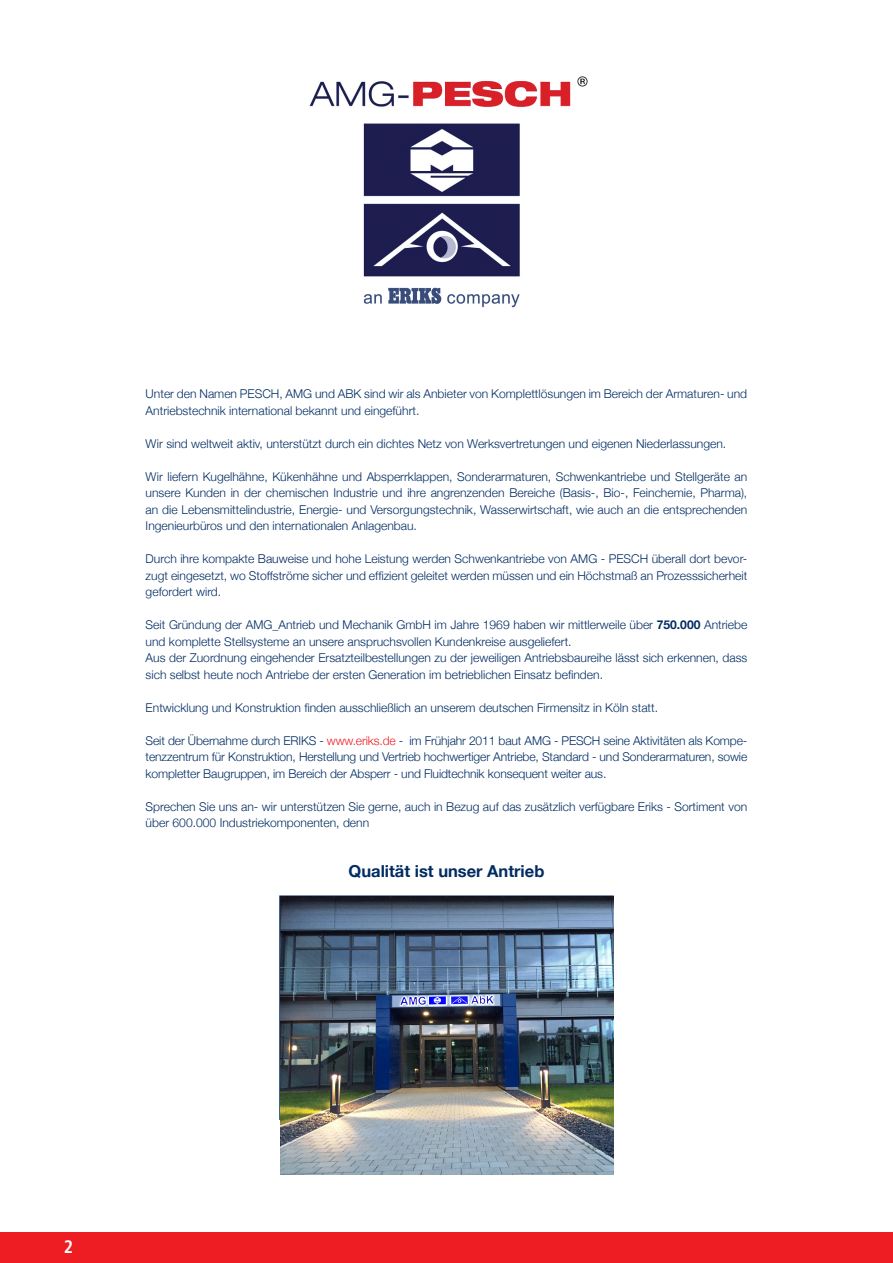
<style>
.page{position:relative;width:893px;height:1263px;background:#fff}
.page>*{position:absolute;margin:0;border:0;box-sizing:border-box;transform-origin:0 0}
.t1{font:700 condensed 18px "Frutiger";color:#fff}
.t2{font:700 16.5px "Helvetica Neue";color:#002c62}
.t3{font:300 12.15px/16.5px "Helvetica Neue";color:#002c62}
.s1{color:#00255d}
.s2{font-weight:700}
.s3{color:#ee1d23}
</style>
<div class="page">
<div style="left:0;top:1232px;width:893px;height:31px;background:#ee1d23"></div>
<img style="left:281px;top:897px;width:333px;height:278px">
<img style="left:309px;top:76px;width:279px;height:232px">
<p class="t3" style="left:146px;top:385px;width:603px">Unter den Namen PESCH, AMG und ABK sind wir als Anbieter von Komplettlösungen im Bereich der Armaturen- und<br>Antriebstechnik international bekannt und eingeführt.</p>
<p class="t3" style="left:146px;top:434px;width:582px">Wir sind weltweit aktiv, unterstützt durch ein dichtes Netz von Werksvertretungen und eigenen Niederlassungen.</p>
<p class="t3" style="left:146px;top:467px;width:603px;text-align:justify">Wir liefern Kugelhähne, Kükenhähne und Absperrklappen, Sonderarmaturen, Schwenkantriebe und Stellgeräte an unsere Kunden in der chemischen Industrie und ihre angrenzenden Bereiche (Basis-, Bio-, Feinchemie, Pharma), an die Lebensmittelindustrie, Energie- und Versorgungstechnik, Wasserwirtschaft, wie auch an die entsprechenden Ingenieurbüros und den internationalen Anlagenbau.</p>
<p class="t3" style="left:146px;top:550px;width:603px;text-align:justify">Durch ihre kompakte <span class="s1">Bauweise</span> und hohe Leistung werden Schwenkantriebe von AMG - PESCH überall dort bevor&shy;zugt eingesetzt, wo <span class="s1">Stoffströme</span> sicher und effizient geleitet werden müssen und ein Höchstmaß an Prozesssicherheit gefordert wird.</p>
<p class="t3" style="left:146px;top:616px;width:603px">Seit Gründung der AMG_Antrieb und Mechanik GmbH im Jahre 1969 haben wir mittlerweile über <span class="s2">750.000</span> Antriebe und komplette Stellsysteme an unsere anspruchsvollen Kundenkreise ausgeliefert.<br>Aus der Zuordnung eingehender Ersatzteilbestellungen zu der jeweiligen Antriebsbaureihe lässt sich erkennen, dass sich selbst heute noch Antriebe der ersten Generation im betrieblichen Einsatz befinden.</p>
<p class="t3" style="left:146px;top:698px;width:514px">Entwicklung und Konstruktion finden ausschließlich an unserem deutschen Firmensitz in Köln statt.</p>
<p class="t3" style="left:146px;top:731px;width:603px;text-align:justify">Seit der Übernahme durch ERIKS - <span class="s3">www.eriks.de</span> - im Frühjahr 2011 baut AMG - PESCH seine Aktivitäten als Kompe&shy;tenzzentrum für Konstruktion, Herstellung und Vertrieb hochwertiger Antriebe, Standard - und Sonderarmaturen, sowie kompletter Baugruppen, im Bereich der Absperr - und Fluidtechnik konsequent weiter aus.</p>
<p class="t3" style="left:146px;top:797px;width:603px">Sprechen Sie uns an- wir unterstützen Sie gerne, auch in Bezug auf das zusätzlich verfügbare Eriks - Sortiment von über 600.000 Industriekomponenten, denn</p>
<h2 class="t2" style="left:349px;top:856px;width:197px">Qualität ist unser Antrieb</h2>
<h1 class="t1" style="left:64px;top:1236px;width:11px">2</h1>
</div>
